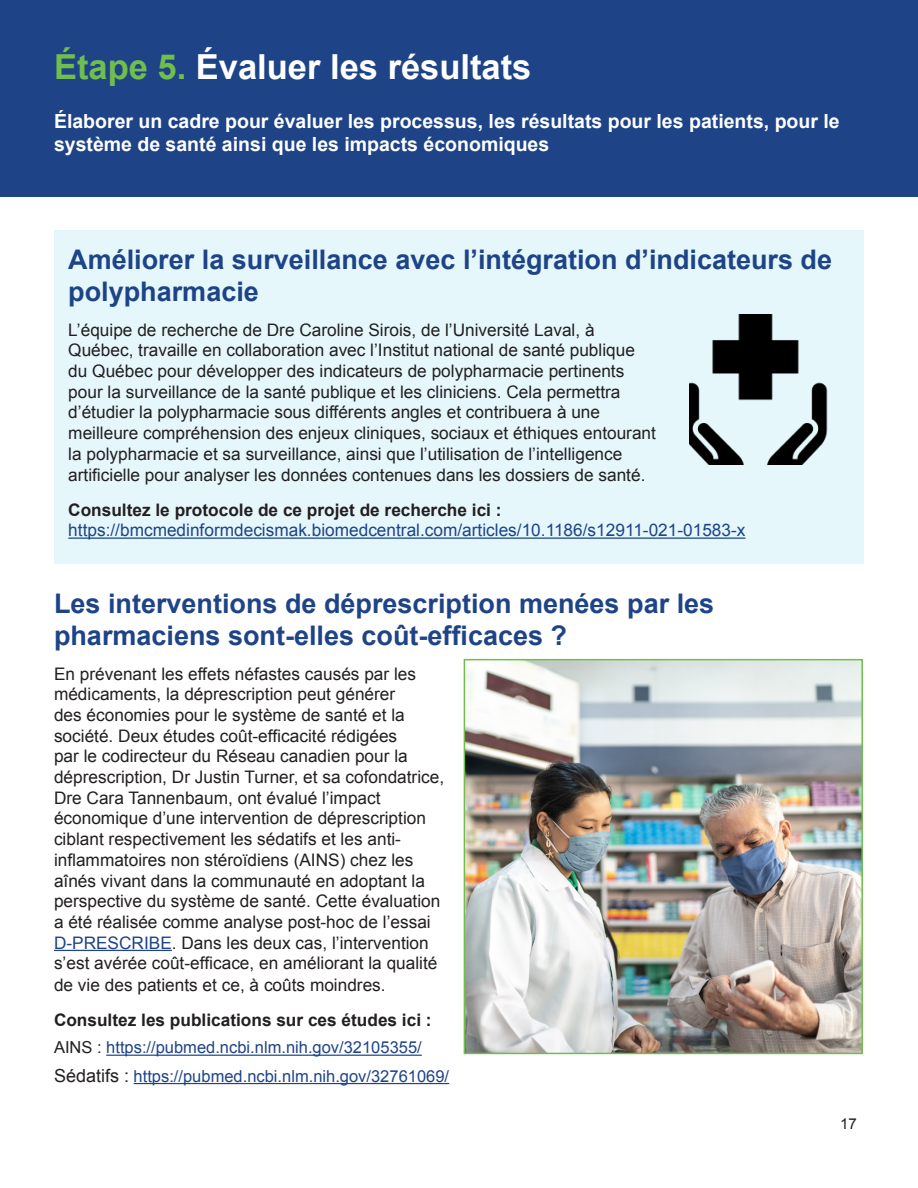
<style>
.page{position:relative;width:918px;height:1188px;background:#fff}
.page>*{position:absolute;margin:0;border:0;box-sizing:border-box;transform-origin:0 0}
.t1{font:700 34.5px "Arial";color:#fff}
.t2{font:700 27px/32.4px "Arial";color:#1e4487}
.t3{font:700 19.5px/23.4px "Arial";color:#fff}
.t4{font:17.25px/20.7px "Arial";color:#231f20}
.t5{font:700 17.25px "Arial";color:#231f20}
.t6{font:17.25px "Arial";color:#1e4487}
.t7{font:16.5px/28.3px "Arial";color:#1e4487}
.t8{font:15px "Arial";color:#231f20}
.s1{color:#70bf4c}
.s2{color:#1e4487}
.s3{color:#231f20}
.s4{font-size:18px;color:#231f20}
</style>
<div class="page">
<div style="left:0;top:0;width:918px;height:196px;background:#1e4487"></div>
<hr style="left:54px;top:950px;width:118px;height:1px;background:#1e4487">
<hr style="left:106px;top:1055px;width:316px;height:1px;background:#1e4487">
<hr style="left:134px;top:1083px;width:315px;height:1px;background:#1e4487">
<div style="left:54px;top:231px;width:810px;height:333px;background:#e6f7fc"></div>
<hr style="left:68px;top:538px;width:678px;height:1px;background:#1e4487">
<img style="left:690px;top:315px;width:138px;height:149px">
<img style="left:467px;top:662px;width:393px;height:389px">
<div style="left:464px;top:659px;width:399px;height:395px;border:2px solid #70bf4c"></div>
<h1 class="t1" style="left:54px;top:48px;width:479px"><span class="s1">Étape 5.</span> Évaluer les résultats</h1>
<p class="t3" style="left:54px;top:109px;width:787px">Élaborer un cadre pour évaluer les processus, les résultats pour les patients, pour le système de santé ainsi que les impacts économiques</p>
<h2 class="t2" style="left:68px;top:243px;width:765px">Améliorer la surveillance avec l’intégration d’indicateurs de polypharmacie</h2>
<p class="t4" style="left:68px;top:319px;width:589px">L’équipe de recherche de Dre Caroline Sirois, de l’Université Laval, à Québec, travaille en collaboration avec l’Institut national de santé publique du Québec pour développer des indicateurs de polypharmacie pertinents pour la surveillance de la santé publique et les cliniciens. Cela permettra d’étudier la polypharmacie sous différents angles et contribuera à une meilleure compréhension des enjeux cliniques, sociaux et éthiques entourant la polypharmacie et sa surveillance, ainsi que l’utilisation de l’intelligence artificielle pour analyser les données contenues dans les dossiers de santé.</p>
<p class="t5" style="left:68px;top:500px;width:435px">Consultez le protocole de ce projet de recherche ici :</p>
<p class="t6" style="left:68px;top:521px;width:679px">https://bmcmedinformdecismak.biomedcentral.com/articles/10.1186/s12911-021-01583-x</p>
<h2 class="t2" style="left:54px;top:587px;width:662px">Les interventions de déprescription menées par les pharmaciens sont-elles coût-efficaces ?</h2>
<p class="t4" style="left:54px;top:663px;width:392px">En prévenant les effets néfastes causés par les médicaments, la déprescription peut générer<br>des économies pour le système de santé et la société. Deux études coût-efficacité rédigées<br>par le codirecteur du Réseau canadien pour la déprescription, Dr Justin Turner, et sa cofondatrice, Dre Cara Tannenbaum, ont évalué l’impact économique d’une intervention de déprescription ciblant respectivement les sédatifs et les anti&shy;inflammatoires non stéroïdiens (AINS) chez les aînés vivant dans la communauté en adoptant la perspective du système de santé. Cette évaluation a été réalisée comme analyse post-hoc de l’essai <span class="s2">D-PRESCRIBE</span>. Dans les deux cas, l’intervention s’est avérée coût-efficace, en améliorant la qualité de vie des patients et ce, à coûts moindres.</p>
<p class="t5" style="left:54px;top:1010px;width:379px">Consultez les publications sur ces études ici :</p>
<p class="t7" style="left:54px;top:1034px;width:397px"><span class="s3">AINS :</span> https://pubmed.ncbi.nlm.nih.gov/32105355/<br><span class="s4">Sédatifs :</span> https://pubmed.ncbi.nlm.nih.gov/32761069/</p>
<p class="t8" style="left:840px;top:1116px;width:18px">17</p>
</div>
